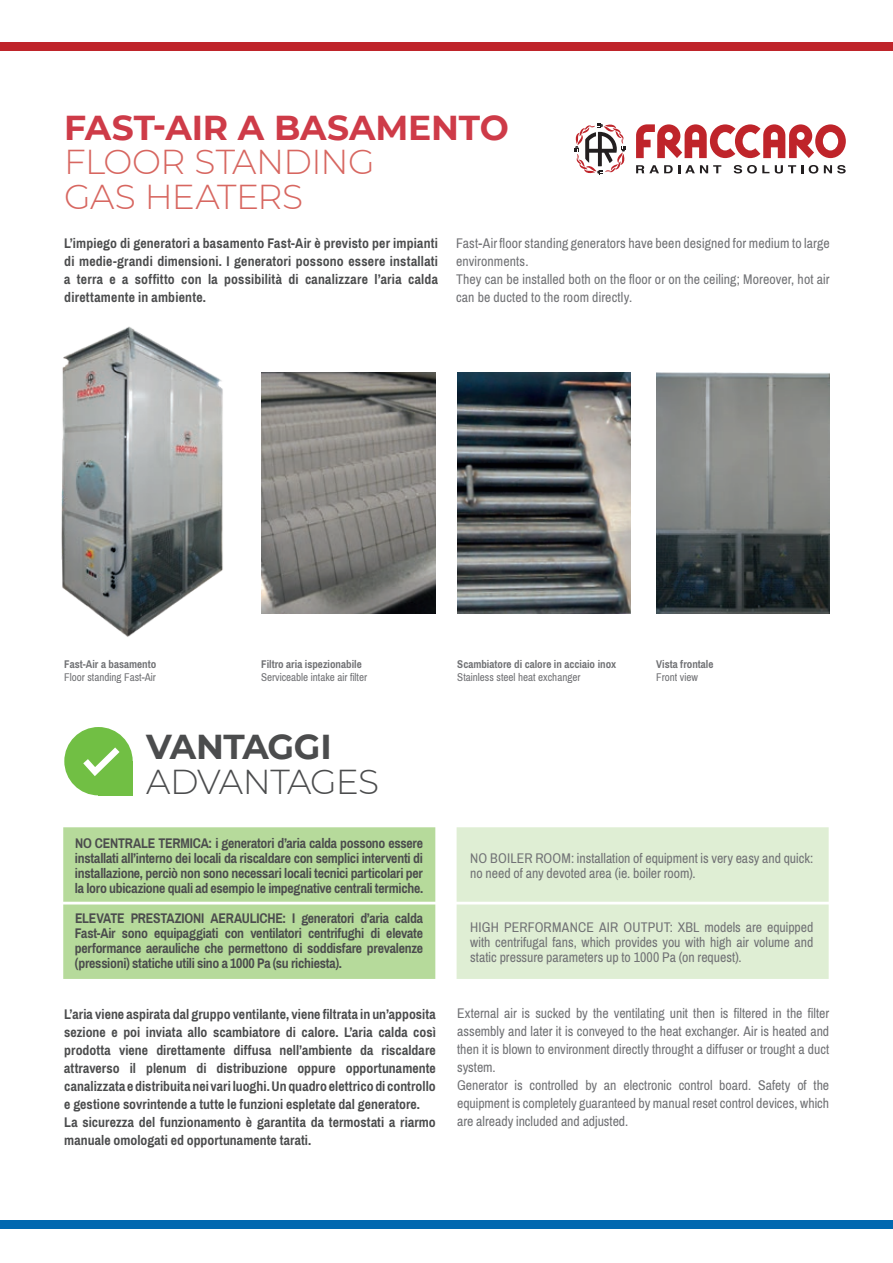
<style>
.page{position:relative;width:893px;height:1263px;background:#fff}
.page>*{position:absolute;margin:0;border:0;box-sizing:border-box;transform-origin:0 0}
.t1{font:300 34.5px/34.5px "Montserrat";letter-spacing:-.015em;color:#d76660}
.t2{font:700 34.5px "Montserrat";letter-spacing:-.005em;color:#ce3b48}
.t3{font:300 34.5px "Montserrat";letter-spacing:-.025em;color:#4b4c4d}
.t4{font:700 34.5px "Montserrat";letter-spacing:-.01em;color:#4b4c4d}
.t5{font:700 15px/18px "Pragati Narrow";letter-spacing:.005em;color:#4b4c4d;text-align:justify}
.t6{font:15px/18px "Pragati Narrow";color:#717275}
.t7{font:700 12px "Pragati Narrow";color:#717275}
.t8{font:12px "Pragati Narrow";color:#717275}
</style>
<div class="page">
<img style="left:61px;top:326px;width:162px;height:311px">
<img style="left:261px;top:373px;width:175px;height:240px">
<img style="left:457px;top:373px;width:174px;height:240px">
<img style="left:656px;top:373px;width:174px;height:240px">
<div style="left:99px;top:761px;width:34px;height:34px;background:#71bf44"></div>
<div style="left:64px;top:727px;width:69px;height:68px;background:#71bf44;border-radius:50%"></div>
<svg style="left:83px;top:747px;width:37px;height:29px"></svg>
<div style="left:63px;top:827px;width:372px;height:152px;background:#b6da9b"></div>
<div style="left:457px;top:827px;width:372px;height:152px;background:#dfeed4"></div>
<div style="left:0;top:43px;width:893px;height:8px;background:#bf242a"></div>
<div style="left:0;top:1220px;width:893px;height:9px;background:#0168b0"></div>
<svg style="left:636px;top:124px;width:210px;height:34px"></svg>
<svg style="left:574px;top:123px;width:52px;height:51px"></svg>
<svg style="left:636px;top:165px;width:85px;height:8px"></svg>
<svg style="left:734px;top:165px;width:35px;height:9px"></svg>
<svg style="left:775px;top:165px;width:28px;height:9px"></svg>
<svg style="left:809px;top:165px;width:9px;height:9px"></svg>
<svg style="left:824px;top:165px;width:22px;height:9px"></svg>
<h1 class="t2" style="left:64px;top:103px;width:446px">FAST-AIR A BASAMENTO</h1>
<h1 class="t1" style="left:64px;top:144px;width:312px">FLOOR STANDING<br>GAS HEATERS</h1>
<p class="t5" style="left:64px;top:234px;width:375px">L’impiego di generatori a basamento Fast-Air è previsto per impianti di medie-grandi dimensioni. I generatori possono essere installati a terra e a soffitto con la possibilità di canalizzare l’aria calda direttamente in ambiente.</p>
<p class="t6" style="left:456px;top:234px;width:375px">Fast-Air floor standing generators have been designed for medium to large environments.<br>They can be installed both on the floor or on the ceiling; Moreover, hot air can be ducted to the room directly.</p>
<p class="t7" style="left:64px;top:657px;width:94px">Fast-Air a basamento</p>
<p class="t8" style="left:64px;top:670px;width:93px">Floor standing Fast-Air</p>
<p class="t7" style="left:261px;top:657px;width:102px">Filtro aria ispezionabile</p>
<p class="t8" style="left:261px;top:670px;width:108px">Serviceable intake air filter</p>
<h1 class="t4" style="left:146px;top:722px;width:187px">VANTAGGI</h1>
<h1 class="t3" style="left:146px;top:758px;width:235px">ADVANTAGES</h1>
<p class="t7" style="left:457px;top:657px;width:160px">Scambiatore di calore in acciaio inox</p>
<p class="t8" style="left:457px;top:670px;width:125px">Stainless steel heat exchanger</p>
<p class="t7" style="left:656px;top:657px;width:59px">Vista frontale</p>
<p class="t8" style="left:656px;top:670px;width:43px">Front view</p>
<p class="t5" style="left:75px;top:836px;width:350px;line-height:15px">NO CENTRALE TERMICA: i generatori d’aria calda possono essere installati all’interno dei locali da riscaldare con semplici interventi di installazione, perciò non sono necessari locali tecnici particolari per la loro ubicazione quali ad esempio le impegnative centrali termiche.</p>
<p class="t5" style="left:75px;top:911px;width:350px;line-height:15px">ELEVATE PRESTAZIONI AERAULICHE: I generatori d’aria calda Fast-Air sono equipaggiati con ventilatori centrifughi di elevate performance aerauliche che permettono di soddisfare prevalenze (pressioni) statiche utili sino a 1000 Pa (su richiesta).</p>
<p class="t6" style="left:470px;top:919px;width:345px;line-height:15px;text-align:justify">HIGH PERFORMANCE AIR OUTPUT: XBL models are equipped with centrifugal fans, which provides you with high air volume and static pressure parameters up to 1000 Pa (on request).</p>
<p class="t6" style="left:470px;top:850px;width:345px;line-height:15px">NO BOILER ROOM: installation of equipment is very easy and quick: no need of any devoted area (ie. boiler room).</p>
<p class="t5" style="left:64px;top:1004px;width:373px;text-align:left">L’aria viene aspirata dal gruppo ventilante, viene filtrata in un’apposita sezione e poi inviata allo scambiatore di calore. L’aria calda così prodotta viene direttamente diffusa nell’ambiente da riscaldare attraverso il plenum di distribuzione oppure opportunamente canalizzata e distribuita nei vari luoghi. Un quadro elettrico di controllo e gestione sovrintende a tutte le funzioni espletate dal generatore.<br>La sicurezza del funzionamento è garantita da termostati a riarmo manuale omologati ed opportunamente tarati.</p>
<p class="t6" style="left:457px;top:1004px;width:374px">External air is sucked by the ventilating unit then is filtered in the filter assembly and later it is conveyed to the heat exchanger. Air is heated and then it is blown to environment directly throught a diffuser or trought a duct system.<br>Generator is controlled by an electronic control board. Safety of the equipment is completely guaranteed by manual reset control devices, which are already included and adjusted.</p>
</div>
